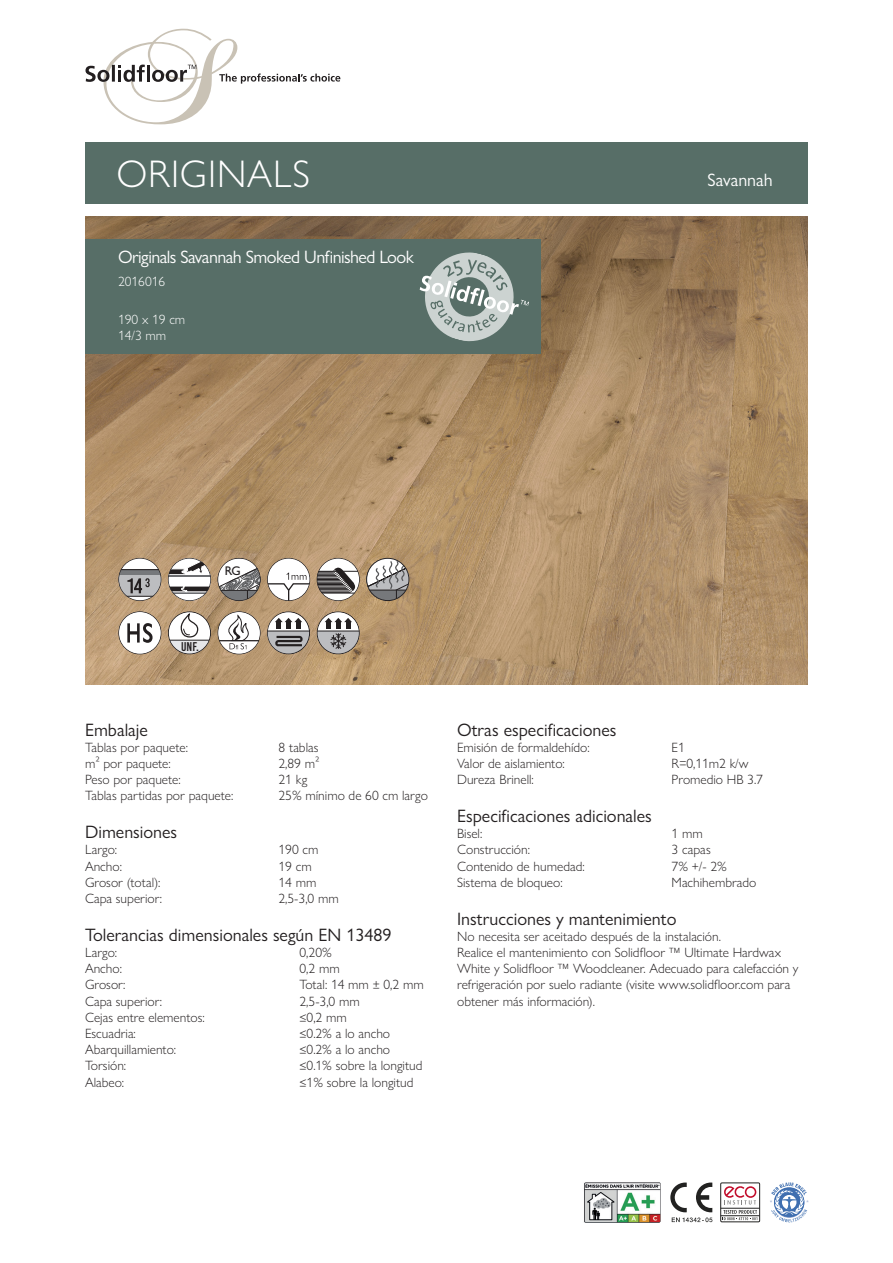
<style>
.page{position:relative;width:893px;height:1263px;background:#fff}
.page>*{position:absolute;margin:0;border:0;box-sizing:border-box;transform-origin:0 0}
.t1{font:300 38.7px "Gill Sans Nova";letter-spacing:.02em;color:#fff}
.t2{font:18px "Gill Sans Nova";color:#231f20}
.t3{font:18px "Gill Sans Nova";letter-spacing:-.03em;color:#fff}
.t4{font:18px "Gill Sans Nova";color:#fff}
.t5{font:300 13.5px/16.2px "Gill Sans Nova";color:#231f20}
.t6{font:300 13.5px/16.2px "Gill Sans Nova";color:#fff}
.t7{font:12.75px "Bebas Kai";color:#231f20}
.t8{font:500 12.6px "Gill Sans Nova";color:#231f20}
</style>
<div class="page">
<img style="left:85px;top:217px;width:723px;height:468px">
<svg style="left:85px;top:29px;width:255px;height:95px"></svg>
<svg style="left:670px;top:1182px;width:42px;height:40px"></svg>
<svg style="left:770px;top:1182px;width:39px;height:41px"></svg>
<svg style="left:724px;top:1186px;width:32px;height:18px"></svg>
<div style="left:720px;top:1182px;width:40px;height:40px;border:1px solid #222221"></div>
<hr style="left:721px;top:1208px;width:39px;height:1px;background:#222221">
<hr style="left:721px;top:1215px;width:39px;height:1px;background:#222221">
<svg style="left:723px;top:1210px;width:34px;height:10px"></svg>
<img style="left:584px;top:1182px;width:77px;height:41px">
<div style="left:85px;top:239px;width:455px;height:115px;background:#576e67"></div>
<div style="left:85px;top:142px;width:723px;height:62px;background:#576e67"></div>
<svg style="left:168px;top:558px;width:43px;height:43px"></svg>
<div style="left:168px;top:558px;width:43px;height:43px;border:1px solid #231f20;border-radius:50%"></div>
<svg style="left:168px;top:612px;width:43px;height:42px"></svg>
<hr style="left:168px;top:640px;width:43px;height:1px;background:#231f20">
<div style="left:168px;top:611px;width:43px;height:43px;border:1px solid #231f20;border-radius:50%"></div>
<svg style="left:119px;top:558px;width:42px;height:43px"></svg>
<div style="left:118px;top:558px;width:43px;height:43px;border:1px solid #231f20;border-radius:50%"></div>
<div style="left:119px;top:611px;width:42px;height:43px;background:#fff;border-radius:50%"></div>
<svg style="left:127px;top:623px;width:26px;height:20px"></svg>
<div style="left:118px;top:611px;width:43px;height:43px;border:1px solid #231f20;border-radius:50%"></div>
<svg style="left:218px;top:558px;width:42px;height:43px"></svg>
<hr style="left:218px;top:590px;width:42px;height:1px;background:#231f20">
<div style="left:217px;top:558px;width:44px;height:43px;border:1px solid #231f20;border-radius:50%"></div>
<svg style="left:218px;top:611px;width:42px;height:43px"></svg>
<hr style="left:218px;top:640px;width:42px;height:1px;background:#231f20">
<svg style="left:227px;top:616px;width:23px;height:33px"></svg>
<div style="left:217px;top:611px;width:44px;height:43px;border:1px solid #231f20;border-radius:50%"></div>
<div style="left:267px;top:558px;width:43px;height:43px;background:#fff;border-radius:50%"></div>
<svg style="left:267px;top:572px;width:43px;height:29px"></svg>
<div style="left:267px;top:558px;width:43px;height:43px;border:1px solid #231f20;border-radius:50%"></div>
<svg style="left:267px;top:612px;width:43px;height:42px"></svg>
<svg style="left:267px;top:632px;width:43px;height:22px"></svg>
<hr style="left:267px;top:631px;width:43px;height:1px;background:#231f20">
<svg style="left:275px;top:618px;width:27px;height:10px"></svg>
<svg style="left:274px;top:635px;width:30px;height:12px"></svg>
<div style="left:267px;top:611px;width:43px;height:43px;border:1px solid #231f20;border-radius:50%"></div>
<svg style="left:317px;top:558px;width:43px;height:43px"></svg>
<hr style="left:317px;top:593px;width:43px;height:1px;background:#231f20">
<div style="left:317px;top:558px;width:43px;height:43px;border:1px solid #231f20;border-radius:50%"></div>
<svg style="left:317px;top:612px;width:42px;height:42px"></svg>
<svg style="left:317px;top:632px;width:42px;height:22px"></svg>
<hr style="left:317px;top:631px;width:42px;height:1px;background:#231f20">
<svg style="left:325px;top:618px;width:27px;height:31px"></svg>
<div style="left:317px;top:611px;width:43px;height:43px;border:1px solid #231f20;border-radius:50%"></div>
<svg style="left:366px;top:558px;width:43px;height:43px"></svg>
<div style="left:366px;top:558px;width:43px;height:43px;border:1px solid #231f20;border-radius:50%"></div>
<svg style="left:419px;top:252px;width:110px;height:90px"></svg>
<h1 class="t1" style="left:116px;top:150px;width:195px">ORIGINALS</h1>
<h2 class="t3" style="left:118px;top:246px;width:297px">Originals Savannah Smoked Unfinished Look</h2>
<p class="t6" style="left:118px;top:273px;width:49px">2016016</p>
<p class="t6" style="left:118px;top:311px;width:69px">190 x 19 cm<br>14/3 mm</p>
<h2 class="t4" style="left:708px;top:169px;width:67px">Savannah</h2>
<p class="t7" style="left:181px;top:640px;width:19px">UNF.</p>
<p class="t8" style="left:225px;top:563px;width:18px">RG</p>
<h2 class="t2" style="left:85px;top:718px;width:64px">Embalaje</h2>
<p class="t5" style="left:85px;top:739px;width:104px">Tablas por paquete:</p>
<p class="t5" style="left:279px;top:739px;width:42px">8 tablas</p>
<p class="t5" style="left:85px;top:755px;width:87px">m² por paquete:</p>
<p class="t5" style="left:279px;top:755px;width:42px">2,89 m²</p>
<p class="t5" style="left:85px;top:771px;width:97px">Peso por paquete:</p>
<p class="t5" style="left:279px;top:771px;width:30px">21 kg</p>
<p class="t5" style="left:85px;top:788px;width:150px">Tablas partidas por paquete:</p>
<p class="t5" style="left:279px;top:788px;width:151px">25% mínimo de 60 cm largo</p>
<h2 class="t2" style="left:85px;top:821px;width:94px">Dimensiones</h2>
<p class="t5" style="left:85px;top:842px;width:34px">Largo:</p>
<p class="t5" style="left:279px;top:842px;width:41px">190 cm</p>
<p class="t5" style="left:85px;top:858px;width:38px">Ancho:</p>
<p class="t5" style="left:279px;top:858px;width:35px">19 cm</p>
<p class="t5" style="left:85px;top:874px;width:77px">Grosor (total):</p>
<p class="t5" style="left:279px;top:874px;width:39px">14 mm</p>
<p class="t5" style="left:85px;top:890px;width:78px">Capa superior:</p>
<p class="t5" style="left:279px;top:890px;width:62px">2,5-3,0 mm</p>
<h2 class="t2" style="left:85px;top:924px;width:308px">Tolerancias dimensionales según EN 13489</h2>
<p class="t5" style="left:85px;top:944px;width:34px">Largo:</p>
<p class="t5" style="left:300px;top:944px;width:34px">0,20%</p>
<p class="t5" style="left:85px;top:960px;width:38px">Ancho:</p>
<p class="t5" style="left:300px;top:960px;width:42px">0,2 mm</p>
<p class="t5" style="left:85px;top:977px;width:42px">Grosor:</p>
<p class="t5" style="left:300px;top:977px;width:126px">Total: 14 mm ± 0,2 mm</p>
<p class="t5" style="left:85px;top:993px;width:78px">Capa superior:</p>
<p class="t5" style="left:300px;top:993px;width:62px">2,5-3,0 mm</p>
<p class="t5" style="left:85px;top:1009px;width:121px">Cejas entre elementos:</p>
<p class="t5" style="left:300px;top:1009px;width:49px">≤0,2 mm</p>
<p class="t5" style="left:85px;top:1025px;width:52px">Escuadria:</p>
<p class="t5" style="left:300px;top:1025px;width:92px">≤0.2% a lo ancho</p>
<p class="t5" style="left:85px;top:1041px;width:93px">Abarquillamiento:</p>
<p class="t5" style="left:300px;top:1041px;width:92px">≤0.2% a lo ancho</p>
<p class="t5" style="left:85px;top:1058px;width:43px">Torsión:</p>
<p class="t5" style="left:300px;top:1058px;width:124px">≤0.1% sobre la longitud</p>
<p class="t5" style="left:85px;top:1074px;width:41px">Alabeo:</p>
<p class="t5" style="left:300px;top:1074px;width:115px">≤1% sobre la longitud</p>
<h2 class="t2" style="left:457px;top:718px;width:161px">Otras especificaciones</h2>
<p class="t5" style="left:457px;top:739px;width:134px">Emisión de formaldehído:</p>
<p class="t5" style="left:672px;top:739px;width:15px">E1</p>
<p class="t5" style="left:457px;top:755px;width:109px">Valor de aislamiento:</p>
<p class="t5" style="left:672px;top:755px;width:78px">R=0,11m2 k/w</p>
<p class="t5" style="left:457px;top:771px;width:78px">Dureza Brinell:</p>
<p class="t5" style="left:672px;top:771px;width:93px">Promedio HB 3.7</p>
<h2 class="t2" style="left:457px;top:805px;width:196px">Especificaciones adicionales</h2>
<p class="t5" style="left:457px;top:825px;width:27px">Bisel:</p>
<p class="t5" style="left:672px;top:825px;width:33px">1 mm</p>
<p class="t5" style="left:457px;top:842px;width:74px">Construcción:</p>
<p class="t5" style="left:672px;top:842px;width:41px">3 capas</p>
<p class="t5" style="left:457px;top:858px;width:129px">Contenido de humedad:</p>
<p class="t5" style="left:672px;top:858px;width:57px">7% +/- 2%</p>
<p class="t5" style="left:457px;top:874px;width:107px">Sistema de bloqueo:</p>
<p class="t5" style="left:672px;top:874px;width:86px">Machihembrado</p>
<h2 class="t2" style="left:457px;top:907px;width:221px">Instrucciones y mantenimiento</h2>
<p class="t5" style="left:457px;top:928px;width:343px">No necesita ser aceitado después de la instalación.<br>Realice el mantenimiento con Solidfloor ™ Ultimate Hardwax White y Solidfloor ™ Woodcleaner. Adecuado para calefacción y refrigeración por suelo radiante (visite www.solidfloor.com para obtener más información).</p>
</div>
